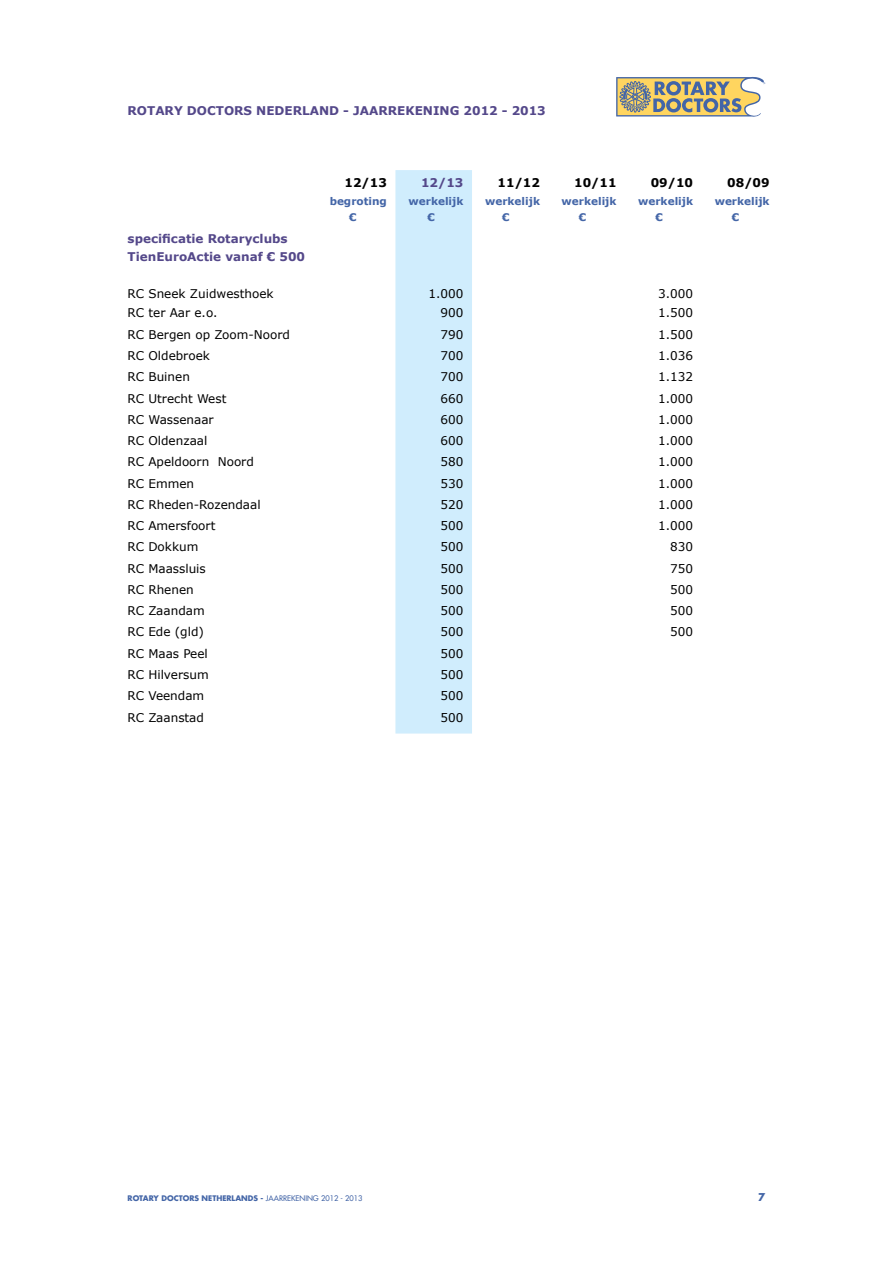
<style>
.page{position:relative;width:893px;height:1263px;background:#fff}
.page>*{position:absolute;margin:0;border:0;box-sizing:border-box;transform-origin:0 0}
.t1{font:12px "Verdana";color:#000}
.t2{font:700 12px/18px "Verdana";color:#54488a}
.t3{font:700 12px "Verdana";color:#000}
.t4{font:700 10.5px "Verdana";color:#4365a7}
.t5{font:700 10.5px "Futura";color:#4365a7}
.t6{font:700 7.5px "Futura";color:#4365a7}
.s1{font-weight:400}
</style>
<div class="page">
<svg style="left:616px;top:77px;width:149px;height:40px"></svg>
<div style="left:395px;top:170px;width:77px;height:563px;background:#d0edfd"></div>
<p class="t2" style="left:128px;top:101px;width:202px">Rotary Doctors Nederland</p>
<p class="t2" style="left:343px;top:101px;width:204px">- JAARREKENING 2012 - 2013</p>
<p class="t3" style="left:345px;top:174px;width:44px">12/13</p>
<p class="t2" style="left:421px;top:173px;width:44px">12/13</p>
<p class="t3" style="left:498px;top:174px;width:44px">11/12</p>
<p class="t3" style="left:574px;top:174px;width:44px">10/11</p>
<p class="t3" style="left:651px;top:174px;width:44px">09/10</p>
<p class="t3" style="left:727px;top:174px;width:44px">08/09</p>
<p class="t4" style="left:330px;top:194px;width:59px">begroting</p>
<p class="t4" style="left:409px;top:194px;width:56px">werkelijk</p>
<p class="t4" style="left:485px;top:194px;width:56px">werkelijk</p>
<p class="t4" style="left:562px;top:194px;width:56px">werkelijk</p>
<p class="t4" style="left:638px;top:194px;width:56px">werkelijk</p>
<p class="t4" style="left:715px;top:194px;width:56px">werkelijk</p>
<p class="t4" style="left:349px;top:209px;width:9px">€</p>
<p class="t4" style="left:428px;top:209px;width:9px">€</p>
<p class="t4" style="left:502px;top:209px;width:9px">€</p>
<p class="t4" style="left:579px;top:209px;width:9px">€</p>
<p class="t4" style="left:655px;top:209px;width:9px">€</p>
<p class="t4" style="left:732px;top:209px;width:9px">€</p>
<p class="t2" style="left:128px;top:229px;width:179px">specificatie Rotaryclubs<br>TienEuroActie vanaf € 500</p>
<p class="t1" style="left:128px;top:286px;width:148px">RC Sneek Zuidwesthoek</p>
<p class="t1" style="left:429px;top:286px;width:36px">1.000</p>
<p class="t1" style="left:658px;top:286px;width:36px">3.000</p>
<p class="t1" style="left:128px;top:305px;width:91px">RC ter Aar e.o.</p>
<p class="t1" style="left:441px;top:305px;width:24px">900</p>
<p class="t1" style="left:658px;top:305px;width:36px">1.500</p>
<p class="t1" style="left:128px;top:326px;width:164px">RC Bergen op Zoom-Noord</p>
<p class="t1" style="left:441px;top:326px;width:24px">790</p>
<p class="t1" style="left:658px;top:326px;width:36px">1.500</p>
<p class="t1" style="left:128px;top:347px;width:84px">RC Oldebroek</p>
<p class="t1" style="left:441px;top:347px;width:24px">700</p>
<p class="t1" style="left:658px;top:347px;width:36px">1.036</p>
<p class="t1" style="left:128px;top:369px;width:64px">RC Buinen</p>
<p class="t1" style="left:441px;top:369px;width:24px">700</p>
<p class="t1" style="left:658px;top:369px;width:36px">1.132</p>
<p class="t1" style="left:128px;top:390px;width:100px">RC Utrecht West</p>
<p class="t1" style="left:441px;top:390px;width:24px">660</p>
<p class="t1" style="left:658px;top:390px;width:36px">1.000</p>
<p class="t1" style="left:127px;top:411px;width:88px">RC Wassenaar</p>
<p class="t1" style="left:441px;top:411px;width:24px">600</p>
<p class="t1" style="left:658px;top:411px;width:36px">1.000</p>
<p class="t1" style="left:127px;top:432px;width:81px">RC Oldenzaal</p>
<p class="t1" style="left:441px;top:432px;width:24px">600</p>
<p class="t1" style="left:658px;top:432px;width:36px">1.000</p>
<p class="t1" style="left:127px;top:454px;width:128px">RC Apeldoorn Noord</p>
<p class="t1" style="left:440px;top:454px;width:24px">580</p>
<p class="t1" style="left:658px;top:454px;width:36px">1.000</p>
<p class="t1" style="left:127px;top:475px;width:68px">RC Emmen</p>
<p class="t1" style="left:440px;top:475px;width:24px">530</p>
<p class="t1" style="left:658px;top:475px;width:36px">1.000</p>
<p class="t1" style="left:127px;top:496px;width:135px">RC Rheden-Rozendaal</p>
<p class="t1" style="left:440px;top:496px;width:24px">520</p>
<p class="t1" style="left:658px;top:496px;width:36px">1.000</p>
<p class="t1" style="left:127px;top:517px;width:89px">RC Amersfoort</p>
<p class="t1" style="left:440px;top:517px;width:24px">500</p>
<p class="t1" style="left:658px;top:517px;width:36px">1.000</p>
<p class="t1" style="left:127px;top:539px;width:72px">RC Dokkum</p>
<p class="t1" style="left:440px;top:539px;width:24px">500</p>
<p class="t1" style="left:670px;top:539px;width:24px">830</p>
<p class="t1" style="left:127px;top:560px;width:80px">RC Maassluis</p>
<p class="t1" style="left:440px;top:560px;width:24px">500</p>
<p class="t1" style="left:670px;top:560px;width:24px">750</p>
<p class="t1" style="left:127px;top:581px;width:68px">RC Rhenen</p>
<p class="t1" style="left:440px;top:581px;width:24px">500</p>
<p class="t1" style="left:670px;top:581px;width:24px">500</p>
<p class="t1" style="left:127px;top:603px;width:79px">RC Zaandam</p>
<p class="t1" style="left:440px;top:603px;width:24px">500</p>
<p class="t1" style="left:670px;top:603px;width:24px">500</p>
<p class="t1" style="left:127px;top:624px;width:78px">RC Ede (gld)</p>
<p class="t1" style="left:440px;top:624px;width:24px">500</p>
<p class="t1" style="left:670px;top:624px;width:24px">500</p>
<p class="t1" style="left:127px;top:645px;width:82px">RC Maas Peel</p>
<p class="t1" style="left:440px;top:645px;width:24px">500</p>
<p class="t1" style="left:127px;top:666px;width:83px">RC Hilversum</p>
<p class="t1" style="left:440px;top:666px;width:24px">500</p>
<p class="t1" style="left:127px;top:688px;width:78px">RC Veendam</p>
<p class="t1" style="left:440px;top:688px;width:24px">500</p>
<p class="t1" style="left:127px;top:709px;width:78px">RC Zaanstad</p>
<p class="t1" style="left:440px;top:709px;width:24px">500</p>
<p class="t6" style="left:128px;top:1193px;width:236px">ROTARY DOCTORS NETHERLANDS - <span class="s1">JAARREKENING 2012 - 2013</span></p>
<p class="t5" style="left:758px;top:1190px;width:9px">7</p>
</div>
